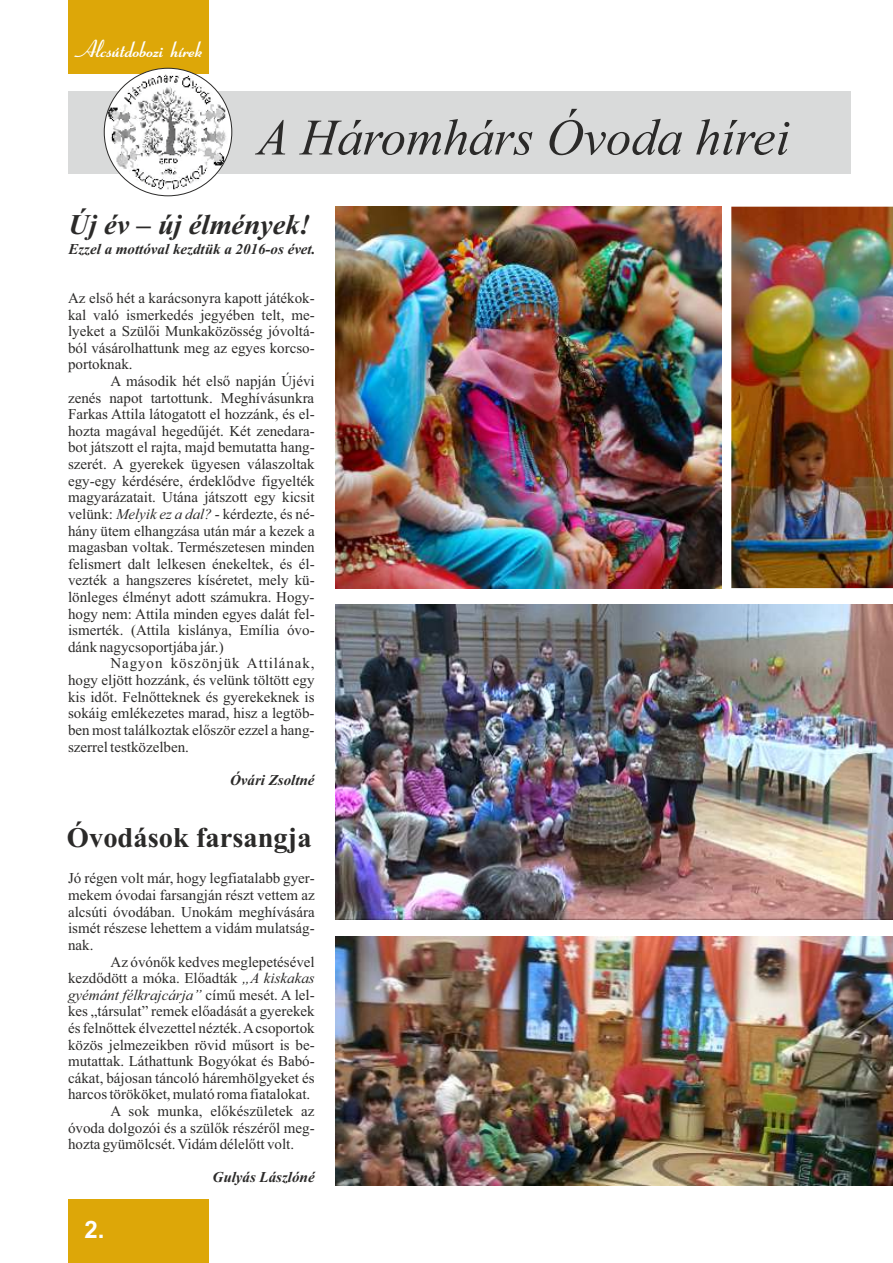
<style>
.page{position:relative;width:893px;height:1263px;background:#fff}
.page>*{position:absolute;margin:0;border:0;box-sizing:border-box;transform-origin:0 0}
.t1{font:italic 51px "Times New Roman";color:#2b2a29}
.t2{font:700 28.5px "Times New Roman";color:#2b2a29}
.t3{font:italic 700 28.5px "Times New Roman";color:#2b2a29}
.t4{font:24.3px "Coronation Script Bold SWFTE";color:#fefefe}
.t5{font:700 24px "Arial";color:#fefefe}
.t6{font:15px/16.6px "Times New Roman";color:#2b2a29;text-align:justify}
.t7{font:italic 700 15px "Times New Roman";color:#2b2a29}
.t8{font:italic 15px "Times New Roman";color:#2b2a29}
.s1{font-style:italic}
.s2{font-style:normal}
</style>
<div class="page">
<div style="left:68px;top:1199px;width:140px;height:64px;background:#dda708"></div>
<div style="left:68px;top:0;width:140px;height:74px;background:#dda708"></div>
<div style="left:68px;top:91px;width:782px;height:82px;background:#d9dada"></div>
<img style="left:104px;top:68px;width:128px;height:128px;border-radius:50%">
<img style="left:336px;top:936px;width:557px;height:249px">
<img style="left:336px;top:207px;width:385px;height:381px">
<img style="left:731px;top:207px;width:162px;height:381px">
<img style="left:336px;top:605px;width:557px;height:315px">
<h3 class="t4" style="left:81px;top:34px;width:126px">Alcsútdobozi hírek</h3>
<h1 class="t1" style="left:257px;top:119px;width:534px">A Háromhárs Óvoda hírei</h1>
<h2 class="t3" style="left:68px;top:215px;width:244px">Új év – új élmények!</h2>
<p class="t7" style="left:68px;top:243px;width:249px">Ezzel a mottóval kezdtük a 2016-os évet.</p>
<p class="t6" style="left:68px;top:291px;width:248px">Az első hét a karácsonyra kapott játékok&shy;kal való ismerkedés jegyében telt, me&shy;lyeket a Szülői Munkaközösség jóvoltá&shy;ból vásárolhattunk meg az egyes korcso&shy;portoknak.</p>
<p class="t6" style="left:68px;top:374px;width:248px;text-indent:43px">A második hét első napján Újévi zenés napot tartottunk. Meghívásunkra Farkas Attila látogatott el hozzánk, és el&shy;hozta magával hegedűjét. Két zenedara&shy;bot játszott el rajta, majd bemutatta hang&shy;szerét. A gyerekek ügyesen válaszoltak egy-egy kérdésére, érdeklődve figyelték magyarázatait. Utána játszott egy kicsit velünk: <span class="s1">Melyik ez a dal?</span> - kérdezte, és né&shy;hány ütem elhangzása után már a kezek a magasban voltak. Természetesen minden felismert dalt lelkesen énekeltek, és él&shy;vezték a hangszeres kíséretet, mely kü&shy;lönleges élményt adott számukra. Hogy&shy;hogy nem: Attila minden egyes dalát fel&shy;ismerték. (Attila kislánya, Emília óvo&shy;dánk nagycsoportjába jár.)</p>
<p class="t6" style="left:68px;top:656px;width:248px;text-indent:43px">Nagyon köszönjük Attilának, hogy eljött hozzánk, és velünk töltött egy kis időt. Felnőtteknek és gyerekeknek is sokáig emlékezetes marad, hisz a legtöb&shy;ben most találkoztak először ezzel a hang&shy;szerrel testközelben.</p>
<p class="t7" style="left:230px;top:775px;width:86px">Óvári Zsoltné</p>
<h2 class="t2" style="left:67px;top:828px;width:246px">Óvodások farsangja</h2>
<p class="t6" style="left:68px;top:871px;width:248px">Jó régen volt már, hogy legfiatalabb gyer&shy;mekem óvodai farsangján részt vettem az alcsúti óvodában. Unokám meghívására ismét részese lehettem a vidám mulatság&shy;nak.</p>
<p class="t6" style="left:111px;top:954px;width:206px">Az óvónők kedves meglepetésével</p>
<p class="t6" style="left:68px;top:971px;width:248px">kezdődött a móka. Előadták <span class="s1">„A kiskakas</span></p>
<p class="t8" style="left:68px;top:989px;width:248px">gyémánt félkrajcárja” <span class="s2">című mesét. A lel-</span></p>
<p class="t6" style="left:68px;top:1004px;width:248px">kes „társulat” remek előadását a gyerekek</p>
<p class="t6" style="left:68px;top:1021px;width:248px">és felnőttek élvezettel nézték. Acsoportok</p>
<p class="t6" style="left:68px;top:1038px;width:248px">közös jelmezeikben rövid műsort is be-</p>
<p class="t6" style="left:68px;top:1054px;width:248px">mutattak. Láthattunk Bogyókat és Babó-</p>
<p class="t6" style="left:68px;top:1071px;width:248px">cákat, bájosan táncoló háremhölgyeket és</p>
<p class="t6" style="left:68px;top:1087px;width:244px">harcos törököket, mulató roma fiatalokat.</p>
<p class="t6" style="left:111px;top:1104px;width:206px">A sok munka, előkészületek az</p>
<p class="t6" style="left:68px;top:1121px;width:248px">óvoda dolgozói és a szülők részéről meg-</p>
<p class="t6" style="left:68px;top:1137px;width:228px">hozta gyümölcsét. Vidám délelőtt volt.</p>
<p class="t7" style="left:213px;top:1172px;width:104px">Gulyás Lászlóné</p>
<h3 class="t5" style="left:84px;top:1221px;width:22px">2.</h3>
</div>
